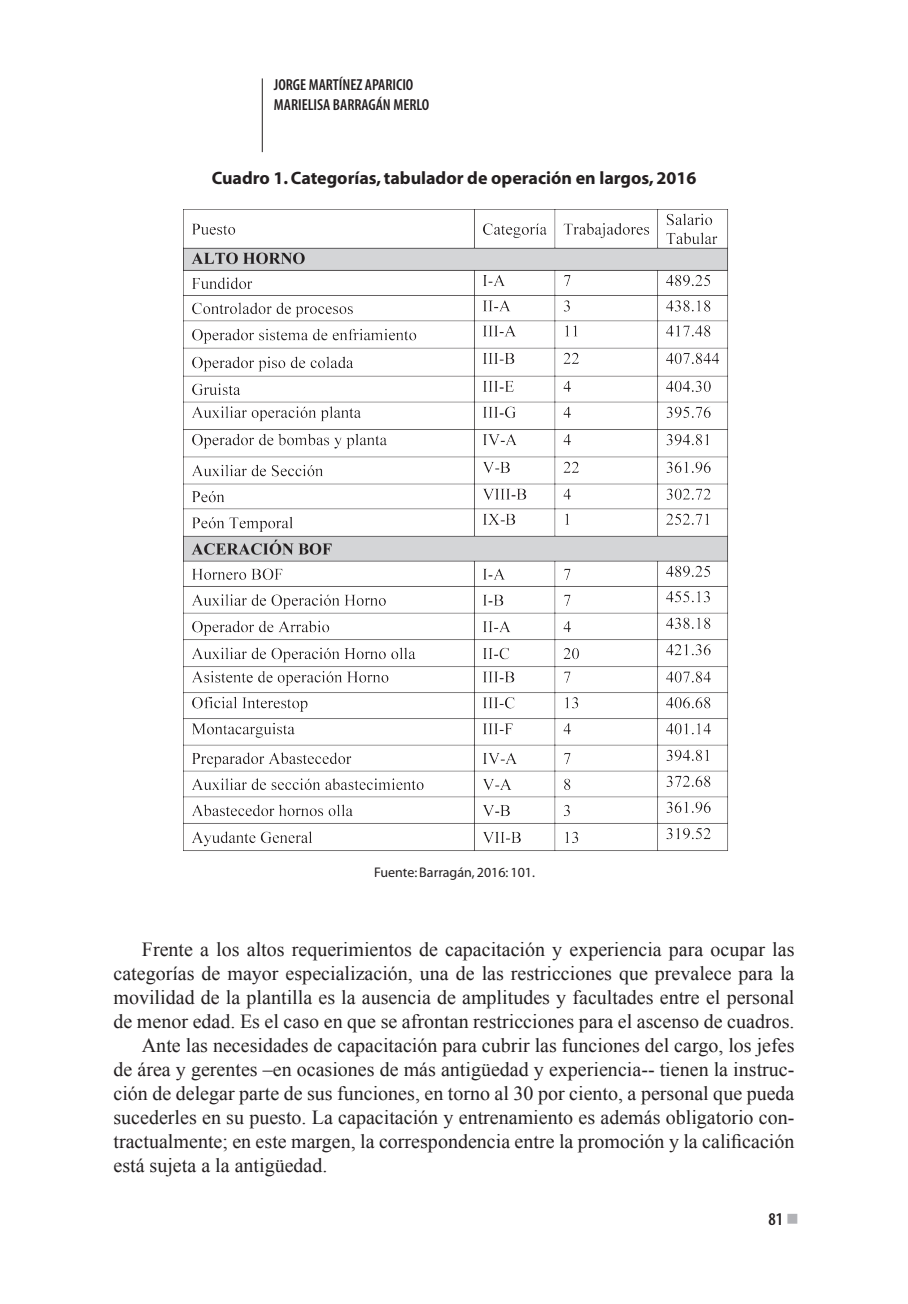
<style>
.page{position:relative;width:908px;height:1304px;background:#fff}
.page>*{position:absolute;margin:0;border:0;box-sizing:border-box;transform-origin:0 0}
.cuerpo_de_texto{font:20px/24px "Times New Roman";color:#231f20;text-align:justify}
.Título_tablas{font:700 18px "Myriad";color:#231f20}
.t1{font:600 condensed 18px "Myriad";color:#231f20}
.t2{font:600 condensed 16px/19.2px "Myriad";color:#231f20}
.Referencias_tablas{font:14px "Myriad";color:#231f20}
.s1{color:#b2b3b7}
</style>
<div class="page">
<hr style="left:262px;top:78px;width:1px;height:74px;background:#231f20">
<img style="left:183px;top:209px;width:545px;height:642px">
<p class="t2" style="left:274px;top:76px;width:157px">JORGE MARTÍNEZ APARICIO<br>MARIELISA BARRAGÁN MERLO</p>
<p class="Título_tablas" style="left:211px;top:168px;width:486px">Cuadro 1. Categorías, tabulador de operación en largos, 2016</p>
<p class="Referencias_tablas" style="left:374px;top:865px;width:162px">Fuente: Barragán, 2016: 101.</p>
<p class="cuerpo_de_texto" style="left:113px;top:937px;width:682px;text-indent:28px">Frente a los altos requerimientos de capacitación y experiencia para ocupar las categorías de mayor especialización, una de las restricciones que prevalece para la movilidad de la plantilla es la ausencia de amplitudes y facultades entre el personal de menor edad. Es el caso en que se afrontan restricciones para el ascenso de cuadros.</p>
<p class="cuerpo_de_texto" style="left:113px;top:1033px;width:682px;text-indent:28px">Ante las necesidades de capacitación para cubrir las funciones del cargo, los jefes de área y gerentes –en ocasiones de más antigüedad y experiencia-- tienen la instruc&shy;ción de delegar parte de sus funciones, en torno al 30 por ciento, a personal que pueda sucederles en su puesto. La capacitación y entrenamiento es además obligatorio con&shy;tractualmente; en este margen, la correspondencia entre la promoción y la calificación está sujeta a la antigüedad.</p>
<p class="t1" style="left:768px;top:1210px;width:32px">81 <span class="s1">■</span></p>
</div>
